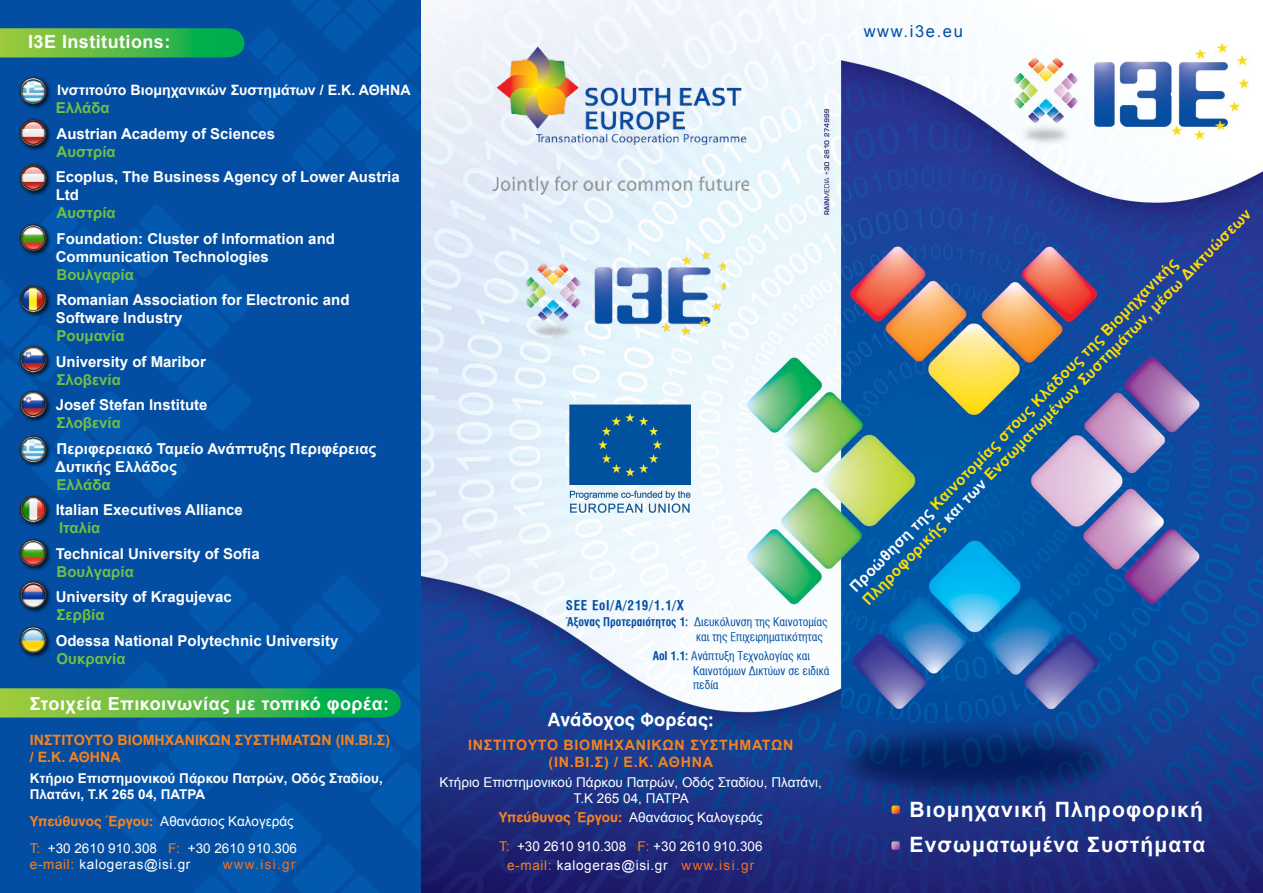
<style>
.page{position:relative;width:1263px;height:893px;background:#fff}
.page>*{position:absolute;margin:0;border:0;box-sizing:border-box;transform-origin:0 0}
.t1{font:700 21.15px/35.2px "Arial";letter-spacing:.05em;color:#fff}
.t2{font:700 18px "Arial";letter-spacing:.025em;color:#fff}
.t3{font:18px "UB Helvetica Bold";letter-spacing:.01em;color:#fff}
.t4{font:16.5px "Arial";letter-spacing:.1em;color:#034ea2}
.t5{font:700 15px/18px "Arial";color:#fff}
.t6{font:700 15px/18.1px "Arial";color:#fd0}
.t7{font:700 15px "Arial";color:#72bf44}
.t8{font:700 14.25px/17.1px "Arial";letter-spacing:.05em;color:#f5821f;text-align:center}
.t9{font:700 14.25px/17.1px "Arial";color:#f5821f}
.t10{font:700 14.25px "Arial";color:#fff}
.t11{font:13.5px/16.2px "Arial";color:#fff}
.t12{font:700 13.5px/16.2px "Arial";color:#fff}
.t13{font:13.5px "Arial";letter-spacing:.05em;color:#fff}
.t14{font:13.5px "UB Helvetica Cond Bold";letter-spacing:.05em;color:#034ea2}
.t15{font:13.5px "Arial";letter-spacing:.1em;color:#f37021}
.t16{font:12px/14.4px "UB Helvetica Cond";color:#034ea2}
.s1{font-family:"UB Helvetica Bold";color:#f5821f}
.s2{color:#f5821f}
.s3{font-family:"UB Helvetica Cond Bold"}
.s4{color:#f37021}
.s5{color:#fff}
</style>
<div class="page">
<div style="left:0;top:0;width:502px;height:893px;background:#034ea2"></div>
<img style="left:421px;top:0;width:842px;height:893px">
<svg style="left:0;top:205px;width:251px;height:292px"></svg>
<svg style="left:0;top:0;width:422px;height:176px"></svg>
<svg style="left:891px;top:805px;width:9px;height:9px"></svg>
<svg style="left:891px;top:841px;width:9px;height:9px"></svg>
<img style="left:527px;top:245px;width:198px;height:105px">
<img style="left:492px;top:44px;width:256px;height:161px">
<img style="left:564px;top:393px;width:133px;height:130px">
<div style="left:17px;top:75px;width:35px;height:35px;background:#000;opacity:.75"></div>
<img style="left:20px;top:78px;width:26px;height:26px;border-radius:50%">
<div style="left:20px;top:78px;width:26px;height:26px;border:1px solid #29292a;border-radius:50%"></div>
<div style="left:17px;top:117px;width:35px;height:35px;background:#000;opacity:.75"></div>
<div style="left:20px;top:120px;width:26px;height:26px;background:#000;opacity:.75"></div>
<img style="left:20px;top:120px;width:26px;height:26px;border-radius:50%">
<div style="left:20px;top:120px;width:26px;height:26px;border:1px solid #29292a;border-radius:50%"></div>
<div style="left:17px;top:162px;width:35px;height:35px;background:#000;opacity:.75"></div>
<div style="left:20px;top:165px;width:26px;height:26px;background:#000;opacity:.75"></div>
<img style="left:20px;top:165px;width:26px;height:26px;border-radius:50%">
<div style="left:20px;top:165px;width:26px;height:26px;border:1px solid #29292a;border-radius:50%"></div>
<div style="left:17px;top:222px;width:35px;height:35px;background:#000;opacity:.75"></div>
<div style="left:20px;top:225px;width:26px;height:26px;background:#000;opacity:.75"></div>
<img style="left:20px;top:225px;width:26px;height:26px;border-radius:50%">
<div style="left:20px;top:225px;width:26px;height:26px;border:1px solid #29292a;border-radius:50%"></div>
<div style="left:17px;top:283px;width:35px;height:36px;background:#000;opacity:.75"></div>
<div style="left:20px;top:286px;width:26px;height:26px;background:#000;opacity:.75"></div>
<img style="left:20px;top:286px;width:26px;height:26px;border-radius:50%">
<div style="left:20px;top:286px;width:26px;height:26px;border:1px solid #29292a;border-radius:50%"></div>
<div style="left:20px;top:286px;width:26px;height:27px;border:1px solid #29292a;border-radius:50%"></div>
<div style="left:17px;top:343px;width:35px;height:36px;background:#000;opacity:.75"></div>
<div style="left:20px;top:346px;width:26px;height:26px;background:#000;opacity:.75"></div>
<img style="left:20px;top:346px;width:26px;height:26px;border-radius:50%">
<div style="left:20px;top:346px;width:26px;height:26px;border:1px solid #29292a;border-radius:50%"></div>
<div style="left:20px;top:346px;width:26px;height:27px;border:1px solid #29292a;border-radius:50%"></div>
<div style="left:17px;top:388px;width:35px;height:36px;background:#000;opacity:.75"></div>
<div style="left:20px;top:391px;width:26px;height:26px;background:#000;opacity:.75"></div>
<img style="left:20px;top:391px;width:26px;height:26px;border-radius:50%">
<div style="left:20px;top:391px;width:26px;height:26px;border:1px solid #29292a;border-radius:50%"></div>
<div style="left:20px;top:391px;width:26px;height:27px;border:1px solid #29292a;border-radius:50%"></div>
<div style="left:17px;top:493px;width:35px;height:36px;background:#000;opacity:.75"></div>
<div style="left:20px;top:496px;width:26px;height:26px;background:#000;opacity:.75"></div>
<img style="left:20px;top:496px;width:26px;height:26px;border-radius:50%">
<div style="left:20px;top:496px;width:26px;height:26px;border:1px solid #29292a;border-radius:50%"></div>
<div style="left:20px;top:496px;width:26px;height:27px;border:1px solid #29292a;border-radius:50%"></div>
<div style="left:17px;top:433px;width:35px;height:36px;background:#000;opacity:.75"></div>
<img style="left:20px;top:436px;width:26px;height:26px;border-radius:50%">
<div style="left:20px;top:436px;width:26px;height:27px;border:1px solid #29292a;border-radius:50%"></div>
<div style="left:17px;top:537px;width:35px;height:35px;background:#000;opacity:.75"></div>
<div style="left:20px;top:540px;width:26px;height:26px;background:#000;opacity:.75"></div>
<img style="left:20px;top:540px;width:26px;height:26px;border-radius:50%">
<div style="left:20px;top:540px;width:26px;height:26px;border:1px solid #29292a;border-radius:50%"></div>
<svg style="left:0;top:576px;width:420px;height:317px"></svg>
<p class="t2" style="left:28px;top:30px;width:144px">I3E Institutions:</p>
<p class="t10" style="left:57px;top:81px;width:355px">Ινστιτούτο Βιομηχανικών Συστημάτων / Ε.Κ. ΑΘΗΝΑ</p>
<p class="t7" style="left:56px;top:98px;width:56px">Ελλάδα</p>
<p class="t5" style="left:57px;top:125px;width:220px">Austrian Academy of Sciences</p>
<p class="t7" style="left:57px;top:142px;width:61px">Αυστρία</p>
<p class="t5" style="left:56px;top:168px;width:345px">Ecoplus, The Business Agency of Lower Austria<br>Ltd</p>
<p class="t7" style="left:57px;top:203px;width:61px">Αυστρία</p>
<p class="t5" style="left:56px;top:230px;width:281px">Foundation: Cluster of Information and<br>Communication Technologies</p>
<p class="t7" style="left:57px;top:265px;width:79px">Βουλγαρία</p>
<p class="t5" style="left:56px;top:291px;width:295px">Romanian Association for Electronic and<br>Software Industry</p>
<p class="t7" style="left:57px;top:326px;width:70px">Ρουμανία</p>
<p class="t5" style="left:56px;top:353px;width:152px">University of Maribor</p>
<p class="t7" style="left:57px;top:370px;width:66px">Σλοβενία</p>
<p class="t5" style="left:56px;top:396px;width:153px">Josef Stefan Institute</p>
<p class="t7" style="left:57px;top:413px;width:66px">Σλοβενία</p>
<p class="t5" style="left:55px;top:440px;width:323px">Περιφερειακό Ταμείο Ανάπτυξης Περιφέρειας<br>Δυτικής Ελλάδος</p>
<p class="t7" style="left:57px;top:475px;width:56px">Ελλάδα</p>
<p class="t5" style="left:56px;top:501px;width:189px">Italian Executives Alliance</p>
<p class="t7" style="left:59px;top:518px;width:43px">Ιταλία</p>
<p class="t5" style="left:56px;top:545px;width:205px">Technical University of Sofia</p>
<p class="t7" style="left:57px;top:562px;width:79px">Βουλγαρία</p>
<p class="t5" style="left:56px;top:588px;width:177px">University of Kragujevac</p>
<p class="t7" style="left:57px;top:605px;width:49px">Σερβία</p>
<p class="t5" style="left:56px;top:632px;width:284px">Odessa National Polytechnic University</p>
<p class="t7" style="left:57px;top:649px;width:71px">Ουκρανία</p>
<p class="t2" style="left:30px;top:691px;width:361px">Στοιχεία Επικοινωνίας με τοπικό φορέα:</p>
<p class="t9" style="left:30px;top:732px;width:362px">ΙΝΣΤΙΤΟΥΤΟ ΒΙΟΜΗΧΑΝΙΚΩΝ ΣΥΣΤΗΜΑΤΩΝ (ΙΝ.ΒΙ.Σ) / Ε.Κ. ΑΘΗΝΑ</p>
<p class="t12" style="left:30px;top:770px;width:354px">Κτήριο Επιστημονικού Πάρκου Πατρών, Οδός Σταδίου,<br>Πλατάνι, Τ.Κ 265 04, ΠΑΤΡΑ</p>
<p class="t11" style="left:30px;top:808px;width:269px;line-height:27px"><span class="s1">Υπεύθυνος Έργου:</span> Αθανάσιος Καλογεράς<br><span class="s2">T:</span> +30 2610 910.308 <span class="s2">F:</span> +30 2610 910.306</p>
<p class="t13" style="left:30px;top:856px;width:162px"><span class="s2">e-mail:</span> kalogeras@isi.gr</p>
<p class="t15" style="left:223px;top:856px;width:74px">www.isi.gr</p>
<p class="t4" style="left:864px;top:20px;width:101px">www.i3e.eu</p>
<p class="t14" style="left:566px;top:597px;width:120px">SEE EoI/A/219/1.1/X</p>
<p class="t16" style="left:696px;top:615px;width:133px;text-indent:-130px"><span class="s3">Άξονας Προτεραιότητος 1:</span> Διευκόλυνση της Καινοτομίας και της Επιχειρηματικότητας</p>
<p class="t16" style="left:693px;top:649px;width:138px;text-indent:-40px"><span class="s3">AoI 1.1:</span> Ανάπτυξη Τεχνολογίας και<br>Καινοτόμων Δικτύων σε ειδικά πεδία</p>
<p class="t3" style="left:548px;top:709px;width:168px">Ανάδοχος Φορέας:</p>
<p class="t8" style="left:468px;top:737px;width:327px">ΙΝΣΤΙΤΟΥΤΟ ΒΙΟΜΗΧΑΝΙΚΩΝ ΣΥΣΤΗΜΑΤΩΝ (ΙΝ.ΒΙ.Σ) / Ε.Κ. ΑΘΗΝΑ</p>
<p class="t11" style="left:440px;top:774px;width:384px;text-align:center">Κτήριο Επιστημονικού Πάρκου Πατρών, Οδός Σταδίου, Πλατάνι,<br>Τ.Κ 265 04, ΠΑΤΡΑ</p>
<p class="t11" style="left:499px;top:803px;width:265px;line-height:28.5px"><span class="s1">Υπεύθυνος Έργου:</span> Αθανάσιος Καλογεράς<br><span class="s2">T:</span> +30 2610 910.308 <span class="s2">F:</span> +30 2610 910.306</p>
<p class="t13" style="left:507px;top:857px;width:249px"><span class="s2">e-mail:</span> kalogeras@isi.gr <span class="s4">www.isi.gr</span></p>
<p class="t6" style="left:847px;top:585px;width:549px;rotate:-46deg"><span class="s5">Προώθηση της</span> Καινοτομίας στους Κλάδους της Βιομηχανικής<br>Πληροφορικής <span class="s5">και των</span> Ενσωματωμένων Συστημάτων, μέσω Δικτυώσεων</p>
<h1 class="t1" style="left:909px;top:793px;width:297px">Βιομηχανική Πληροφορική<br>Ενσωματωμένα Συστήματα</h1>
</div>
